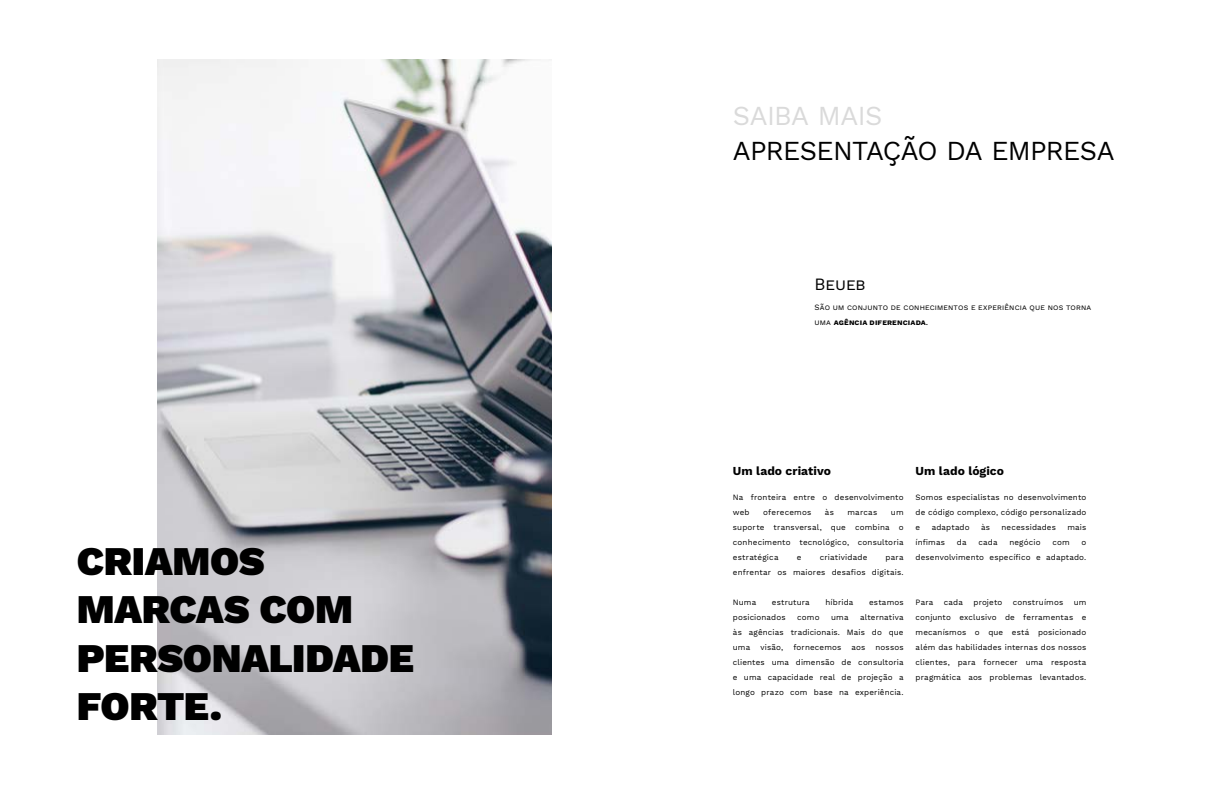
<style>
.page{position:relative;width:1224px;height:792px;background:#fff}
.page>*{position:absolute;margin:0;border:0;box-sizing:border-box;transform-origin:0 0}
.t1{font:900 40px/48.3px "Work Sans";letter-spacing:-.005em;color:#000}
.t2{font:27px "Work Sans";letter-spacing:-.025em;color:#000}
.t3{font:27px "Work Sans";letter-spacing:-.02em;color:#dadada}
.t4{font:17px "Work Sans";color:#000}
.t5{font:700 12px "Work Sans";letter-spacing:.005em;color:#000}
.t6{font:8px/15px "Work Sans";letter-spacing:.02em;color:#000;text-align:justify}
.s1{font-weight:700}
.s2{font-weight:700;font-size:6px}
</style>
<div class="page">
<img style="left:158px;top:60px;width:394px;height:675px">
<h1 class="t1" style="left:77px;top:539px;width:339px">CRIAMOS<br>MARCAS COM<br>PERSONALIDADE<br>FORTE.</h1>
<h2 class="t3" style="left:733px;top:100px;width:151px">SAIBA MAIS</h2>
<h2 class="t2" style="left:733px;top:135px;width:383px">APRESENTAÇÃO DA EMPRESA</h2>
<h3 class="t4" style="left:815px;top:274px;width:53px">Beueb</h3>
<p class="t6" style="left:815px;top:300px;width:278px">São um conjunto de conhecimentos e experiência que nos torna uma <span class="s1">agência diferenciada</span><span class="s2">.</span></p>
<h3 class="t5" style="left:733px;top:464px;width:99px">Um lado criativo</h3>
<p class="t6" style="left:733px;top:490px;width:172px">Na fronteira entre o desenvolvimento web</p>
<p class="t6" style="left:763px;top:505px;width:49px">oferecemos</p>
<p class="t6" style="left:825px;top:505px;width:11px">às</p>
<p class="t6" style="left:848px;top:505px;width:31px">marcas</p>
<p class="t6" style="left:733px;top:505px;width:172px;text-indent:158px">um suporte transversal, que combina o conhecimento tecnológico, consultoria estratégica</p>
<p class="t6" style="left:797px;top:550px;width:6px">e</p>
<p class="t6" style="left:820px;top:550px;width:49px">criatividade</p>
<p class="t6" style="left:733px;top:550px;width:172px;text-align:right">para<br>enfrentar os maiores desafios digitais.</p>
<p class="t6" style="left:733px;top:595px;width:25px">Numa</p>
<p class="t6" style="left:772px;top:595px;width:39px">estrutura</p>
<p class="t6" style="left:825px;top:595px;width:29px">híbrida</p>
<p class="t6" style="left:869px;top:595px;width:36px">estamos</p>
<p class="t6" style="left:733px;top:610px;width:54px">posicionados</p>
<p class="t6" style="left:797px;top:610px;width:24px">como</p>
<p class="t6" style="left:831px;top:610px;width:19px">uma</p>
<p class="t6" style="left:733px;top:610px;width:172px;text-indent:127px">alternativa às agências tradicionais. Mais do que uma</p>
<p class="t6" style="left:760px;top:640px;width:24px">visão,</p>
<p class="t6" style="left:793px;top:640px;width:50px">fornecemos</p>
<p class="t6" style="left:852px;top:640px;width:15px">aos</p>
<p class="t6" style="left:733px;top:640px;width:172px;text-indent:143px">nossos clientes uma dimensão de consultoria e uma capacidade real de projeção a longo prazo com base na experiência.</p>
<h3 class="t5" style="left:916px;top:464px;width:90px">Um lado lógico</h3>
<p class="t6" style="left:916px;top:490px;width:172px">Somos especialistas no desenvolvimento de código complexo, código personalizado e</p>
<p class="t6" style="left:932px;top:520px;width:39px">adaptado</p>
<p class="t6" style="left:981px;top:520px;width:11px">às</p>
<p class="t6" style="left:1002px;top:520px;width:56px">necessidades</p>
<p class="t6" style="left:1067px;top:520px;width:20px">mais</p>
<p class="t6" style="left:916px;top:535px;width:31px">ínfimas</p>
<p class="t6" style="left:957px;top:535px;width:11px">da</p>
<p class="t6" style="left:978px;top:535px;width:21px">cada</p>
<p class="t6" style="left:1009px;top:535px;width:33px">negócio</p>
<p class="t6" style="left:1052px;top:535px;width:19px">com</p>
<p class="t6" style="left:916px;top:535px;width:172px;text-align:right">o<br>desenvolvimento específico e adaptado.</p>
<p class="t6" style="left:916px;top:595px;width:19px">Para</p>
<p class="t6" style="left:944px;top:595px;width:21px">cada</p>
<p class="t6" style="left:974px;top:595px;width:30px">projeto</p>
<p class="t6" style="left:1013px;top:595px;width:52px">construímos</p>
<p class="t6" style="left:916px;top:595px;width:172px;text-indent:158px">um conjunto exclusivo de ferramentas e mecanísmos o que está posicionado além das habilidades internas dos nossos clientes, para fornecer uma resposta pragmática aos problemas levantados.</p>
</div>
